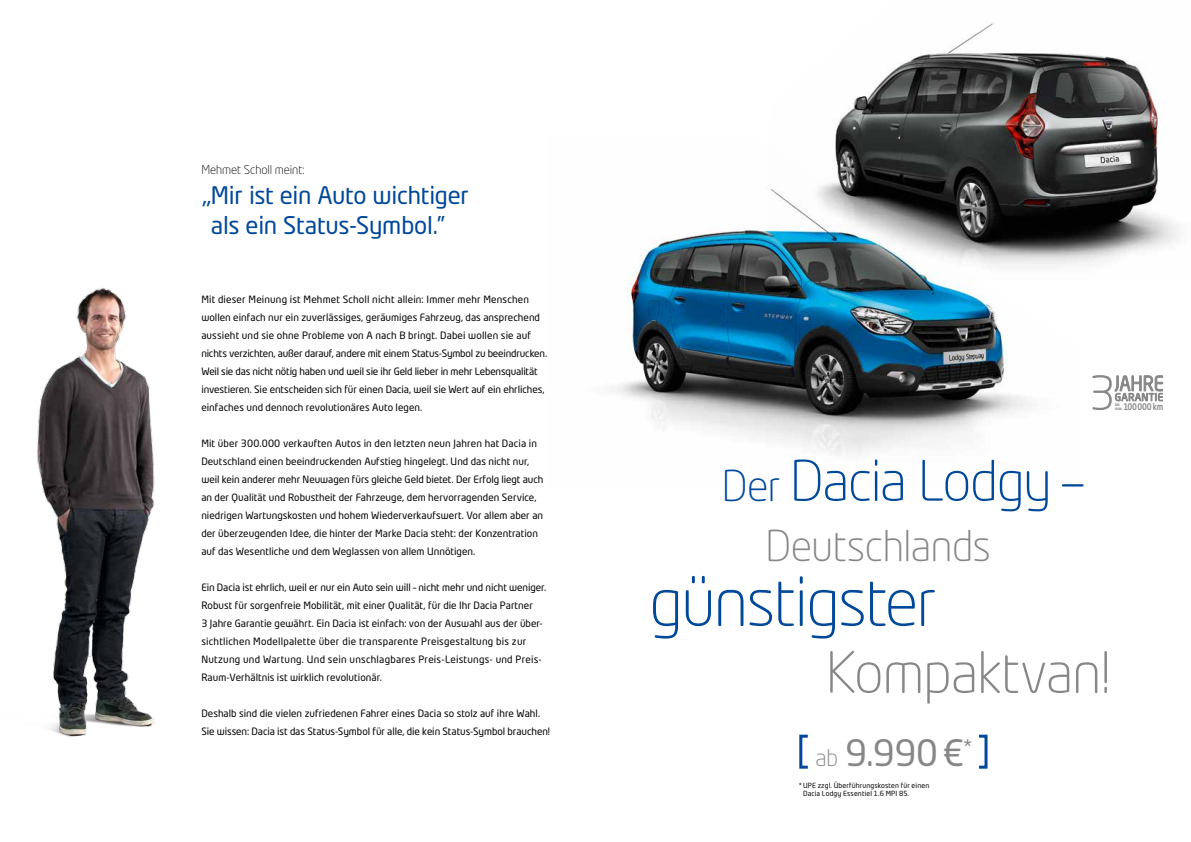
<style>
.page{position:relative;width:1191px;height:842px;background:#fff}
.page>*{position:absolute;margin:0;border:0;box-sizing:border-box;transform-origin:0 0}
.t1{font:300 66px "Neo Tech Dacia";letter-spacing:-.025em;color:#00489a}
.t2{font:300 56px "Neo Tech Dacia";letter-spacing:-.015em;color:#878787}
.t3{font:300 55px "Neo Tech Dacia";letter-spacing:-.025em;color:#00489a}
.t4{font:300 42px "Neo Tech Dacia";letter-spacing:-.01em;color:#878787}
.t5{font:36px "Neo Tech Dacia";color:#878787}
.t6{font:24px/30px "Neo Tech Dacia";letter-spacing:-.01em;color:#00489a}
.t7{font:300 12px "Neo Tech Dacia";letter-spacing:-.005em;color:#000}
.t8{font:10px/18px "Neo Tech Dacia";color:#000}
.t9{font:500 9.1px "Neo Tech Dacia";letter-spacing:-.035em;color:#878787;scale:.85 1}
.t10{font:7px/8px "Neo Tech Dacia";letter-spacing:.02em;color:#000}
.t11{font:700 4.2px/3.6px "Neo Tech Dacia";color:#878787;scale:.8 1}
.s1{font-size:42px}
.s2{font-weight:300;font-size:23px}
</style>
<div class="page">
<img style="left:617px;top:225px;width:415px;height:230px">
<img style="left:765px;top:22px;width:413px;height:260px">
<img style="left:37px;top:288px;width:118px;height:449px">
<div style="left:799px;top:735px;width:10px;height:34px;border:3px solid #00489a"></div>
<div style="left:977px;top:735px;width:10px;height:34px;border:3px solid #00489a"></div>
<svg style="left:1092px;top:375px;width:71px;height:35px"></svg>
<p class="t7" style="left:201px;top:162px;width:105px">Mehmet Scholl meint:</p>
<h3 class="t6" style="left:211px;top:180px;width:260px;text-indent:-9px">„Mir ist ein Auto wichtiger als ein Status-Symbol.”</h3>
<p class="t8" style="left:201px;top:290px;width:347px">Mit dieser Meinung ist Mehmet Scholl nicht allein: Immer mehr Menschen wollen einfach nur ein zuverlässiges, geräumiges Fahrzeug, das ansprechend aussieht und sie ohne Probleme von A nach B bringt. Dabei wollen sie auf nichts verzichten, außer darauf, andere mit einem Status-Symbol zu beeindrucken.<br>Weil sie das nicht nötig haben und weil sie ihr Geld lieber in mehr Lebensqualität investieren. Sie entscheiden sich für einen Dacia, weil sie Wert auf ein ehrliches, einfaches und dennoch revolutionäres Auto legen.</p>
<p class="t8" style="left:201px;top:434px;width:344px">Mit über 300.000 verkauften Autos in den letzten neun Jahren hat Dacia in Deutschland einen beeindruckenden Aufstieg hingelegt. Und das nicht nur, weil kein anderer mehr Neuwagen fürs gleiche Geld bietet. Der Erfolg liegt auch an der Qualität und Robustheit der Fahrzeuge, dem hervorragenden Service, niedrigen Wartungskosten und hohem Wiederverkaufswert. Vor allem aber an der überzeugenden Idee, die hinter der Marke Dacia steht: der Konzentration auf das Wesentliche und dem Weglassen von allem Unnötigen.</p>
<p class="t8" style="left:201px;top:578px;width:346px">Ein Dacia ist ehrlich, weil er nur ein Auto sein will – nicht mehr und nicht weniger.<br>Robust für sorgenfreie Mobilität, mit einer Qualität, für die Ihr Dacia Partner<br>3 Jahre Garantie gewährt. Ein Dacia ist einfach: von der Auswahl aus der über&shy;sichtlichen Modellpalette über die transparente Preisgestaltung bis zur Nutzung und Wartung. Und sein unschlagbares Preis-Leistungs- und Preis-Raum-Verhältnis ist wirklich revolutionär.</p>
<p class="t8" style="left:201px;top:704px;width:350px">Deshalb sind die vielen zufriedenen Fahrer eines Dacia so stolz auf ihre Wahl.<br>Sie wissen: Dacia ist das Status-Symbol für alle, die kein Status-Symbol brauchen!</p>
<p class="t9" style="left:1123px;top:401px;width:48px">100 000 km</p>
<p class="t11" style="left:1115px;top:403px;width:11px">bis max.</p>
<h3 class="t3" style="left:722px;top:446px;width:362px"><span class="s1">Der</span> Dacia Lodgy –</h3>
<h3 class="t4" style="left:765px;top:519px;width:227px">Deutschlands</h3>
<h1 class="t1" style="left:649px;top:561px;width:289px">günstigster</h1>
<h2 class="t2" style="left:825px;top:637px;width:287px">Kompaktvan!</h2>
<h3 class="t5" style="left:815px;top:730px;width:158px"><span class="s2">ab</span> 9.990€<sup>*</sup></h3>
<p class="t10" style="left:803px;top:781px;width:128px;text-indent:-4px">* UPE zzgl. Überführungskosten für einen<br>Dacia Lodgy Essentiel 1.6 MPI 85.</p>
</div>
